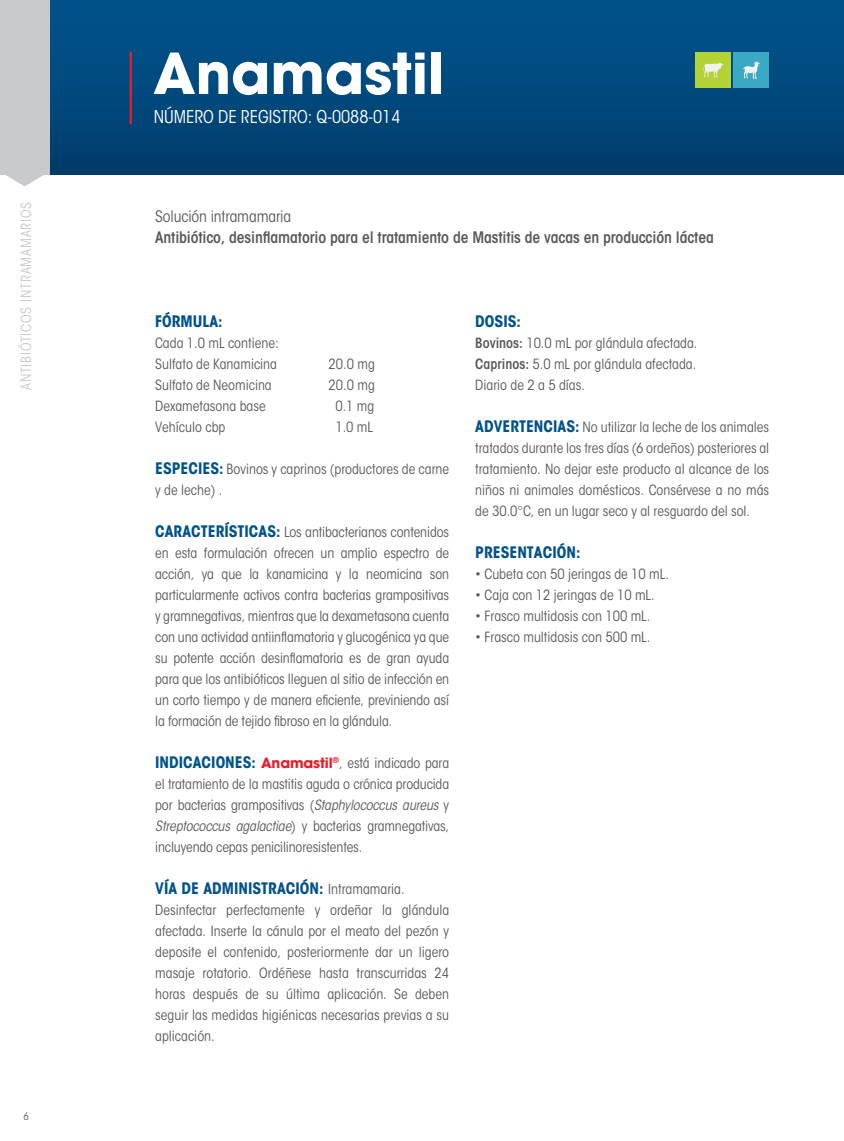
<style>
.page{position:relative;width:844px;height:1141px;background:#fff}
.page>*{position:absolute;margin:0;border:0;box-sizing:border-box;transform-origin:0 0}
.t1{font:700 56px "ITC Avant Garde Std";color:#fff}
.t2{font:condensed 17.5px "ITC Avant Garde Std";color:#fff}
.t3{font:600 condensed 15.75px "ITC Avant Garde Std";letter-spacing:-.01em;color:#58595b}
.t4{font:700 condensed 15.75px "ITC Avant Garde Std";color:#005289}
.t5{font:condensed 15.75px "ITC Avant Garde Std";letter-spacing:-.01em;color:#58595b}
.t6{font:condensed 14px/21px "ITC Avant Garde Std";color:#58595b;text-align:justify}
.t7{font:condensed 14px "ITC Avant Garde Std";letter-spacing:.06em;color:#c9cacc}
.t8{font:condensed 10.5px "ITC Avant Garde Std";color:#58595b}
.s1{font-weight:700;font-size:15.75px;color:#005289}
.s2{font-weight:700;font-stretch:normal;color:#e91d2d}
.s3{font-style:italic}
.s4{font-weight:400;font-size:14px;color:#58595b}
.s5{font-weight:600}
</style>
<div class="page">
<div style="left:0;top:0;width:843px;height:175px;background:linear-gradient(to bottom,#00548d,#003d6b)"></div>
<div style="left:0;top:0;width:49px;height:175px;background:#c9cacc"></div>
<div style="left:695px;top:52px;width:35px;height:36px;background:#b3d235"></div>
<svg style="left:703px;top:63px;width:20px;height:15px"></svg>
<div style="left:733px;top:52px;width:35px;height:36px;background:#3ca9c4"></div>
<svg style="left:743px;top:61px;width:16px;height:18px"></svg>
<svg style="left:6px;top:175px;width:38px;height:11px"></svg>
<hr style="left:129px;top:52px;width:3px;height:72px;background:#e91d2d">
<p class="t7" style="left:18px;top:390px;width:190px;rotate:-90deg">ANTIBIÓTICOS INTRAMAMARIOS</p>
<p class="t8" style="left:23px;top:1110px;width:7px">6</p>
<h1 class="t1" style="left:153px;top:36px;width:292px">Anamastil</h1>
<p class="t2" style="left:154px;top:106px;width:248px">NÚMERO DE REGISTRO: Q-0088-014</p>
<p class="t5" style="left:155px;top:207px;width:137px">Solución intramamaria</p>
<p class="t3" style="left:155px;top:228px;width:560px">Antibiótico, desinflamatorio para el tratamiento de Mastitis de vacas en producción láctea</p>
<p class="t4" style="left:155px;top:311px;width:69px">FÓRMULA:</p>
<p class="t6" style="left:155px;top:333px;width:125px">Cada 1.0 mL contiene:<br>Sulfato de Kanamicina</p>
<p class="t6" style="left:328px;top:354px;width:48px">20.0 mg</p>
<p class="t6" style="left:155px;top:375px;width:118px">Sulfato de Neomicina</p>
<p class="t6" style="left:328px;top:375px;width:48px">20.0 mg</p>
<p class="t6" style="left:155px;top:396px;width:112px">Dexametasona base</p>
<p class="t6" style="left:335px;top:396px;width:40px">0.1 mg</p>
<p class="t6" style="left:155px;top:417px;width:72px">Vehículo cbp</p>
<p class="t6" style="left:335px;top:417px;width:39px">1.0 mL</p>
<p class="t6" style="left:155px;top:459px;width:295px"><span class="s1">ESPECIES:</span> Bovinos y caprinos (productores de carne y de leche) .</p>
<p class="t6" style="left:155px;top:522px;width:295px"><span class="s1">CARACTERÍSTICAS:</span> Los antibacterianos contenidos en esta formulación ofrecen un amplio espectro de acción, ya que la kanamicina y la neomicina son particularmente activos contra bacterias grampositivas y gramnegativas, mientras que la dexametasona cuenta con una actividad antiinflamatoria y glucogénica ya que su potente acción desinflamatoria es de gran ayuda para que los antibióticos lleguen al sitio de infección en un corto tiempo y de manera eficiente, previniendo así la formación de tejido fibroso en la glándula.</p>
<p class="t6" style="left:155px;top:753px;width:295px"><span class="s1">INDICACIONES:</span> <span class="s2">Anamastil</span><sup>®</sup>, está indicado para el tratamiento de la mastitis aguda o crónica producida por bacterias grampositivas (<span class="s3">Staphylococcus aureus</span> y <span class="s3">Streptococcus agalactiae</span>) y bacterias gramnegativas, incluyendo cepas penicilinoresistentes.</p>
<p class="t4" style="left:155px;top:878px;width:251px">VÍA DE ADMINISTRACIÓN: <span class="s4">Intramamaria.</span></p>
<p class="t6" style="left:155px;top:900px;width:295px">Desinfectar perfectamente y ordeñar la glándula afectada. Inserte la cánula por el meato del pezón y deposite el contenido, posteriormente dar un ligero masaje rotatorio. Ordéñese hasta transcurridas 24 horas después de su última aplicación. Se deben seguir las medidas higiénicas necesarias previas a su aplicación.</p>
<p class="t4" style="left:475px;top:311px;width:47px">DOSIS:</p>
<p class="t6" style="left:475px;top:333px;width:224px"><span class="s5">Bovinos:</span> 10.0 mL por glándula afectada.<br><span class="s5">Caprinos:</span> 5.0 mL por glándula afectada.<br>Diario de 2 a 5 días.</p>
<p class="t6" style="left:475px;top:417px;width:295px"><span class="s1">ADVERTENCIAS:</span> No utilizar la leche de los animales tratados durante los tres días (6 ordeños) posteriores al tratamiento. No dejar este producto al alcance de los niños ni animales domésticos. Consérvese a no más de 30.0°C, en un lugar seco y al resguardo del sol.</p>
<p class="t4" style="left:475px;top:542px;width:107px">PRESENTACIÓN:</p>
<p class="t6" style="left:475px;top:564px;width:195px">• Cubeta con 50 jeringas de 10 mL.</p>
<p class="t6" style="left:475px;top:585px;width:181px">• Caja con 12 jeringas de 10 mL.</p>
<p class="t6" style="left:475px;top:606px;width:176px">• Frasco multidosis con 100 mL.</p>
<p class="t6" style="left:475px;top:627px;width:176px">• Frasco multidosis con 500 mL.</p>
</div>
